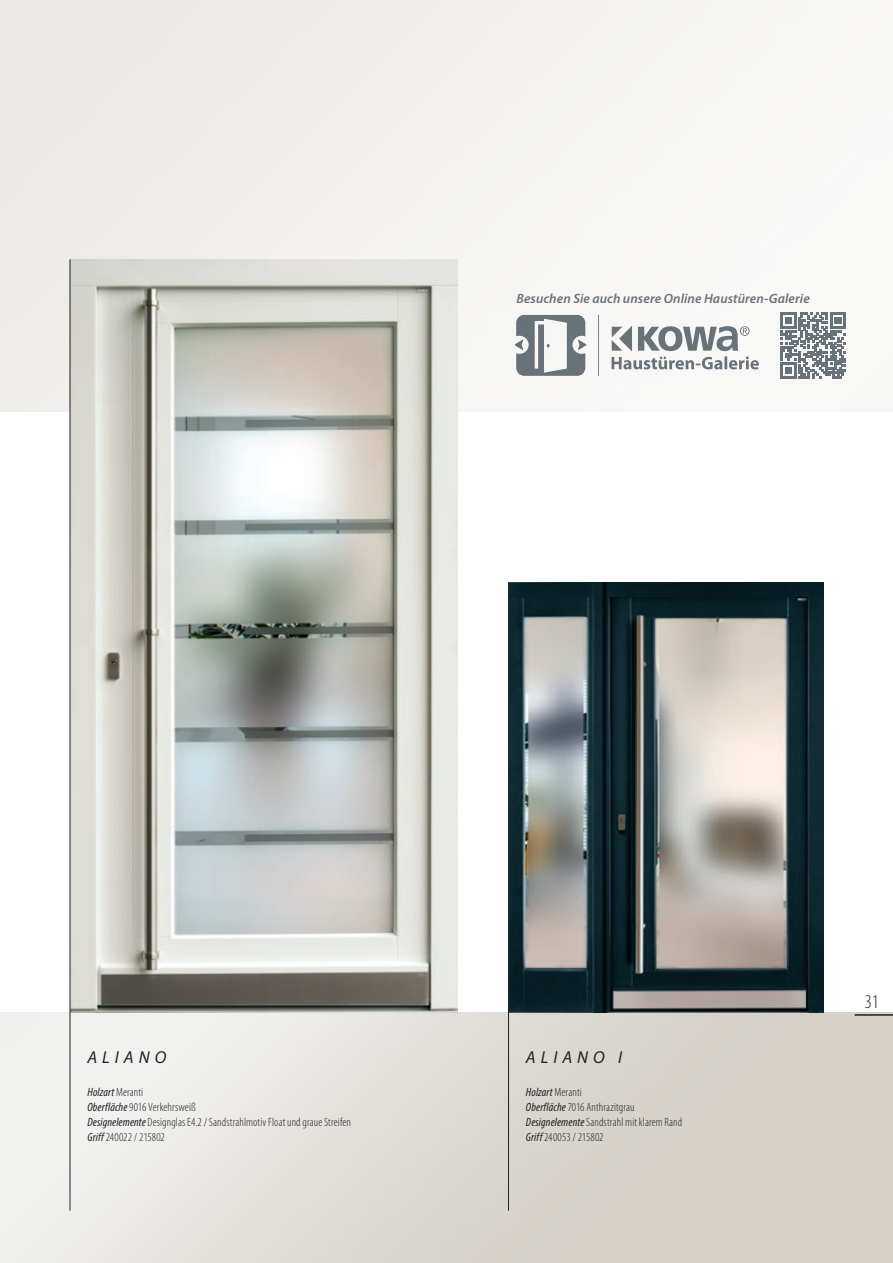
<style>
.page{position:relative;width:893px;height:1263px;background:#fff}
.page>*{position:absolute;margin:0;border:0;box-sizing:border-box;transform-origin:0 0}
.t1{font:300 condensed 19.5px "Myriad Pro";color:#231f20}
.t2{font:italic 17.25px "Myriad Pro";letter-spacing:.29em;color:#231f20}
.t3{font:italic 600 13.5px "Myriad Pro";letter-spacing:.01em;color:#6b767e}
.t4{font:300 condensed 12px "Myriad Pro";letter-spacing:.01em;color:#231f20}
.t5{font:italic condensed 12px "Myriad Pro";letter-spacing:.01em;color:#231f20}
.s1{font-weight:300;font-style:normal}
.s2{font-weight:400;font-style:italic}
</style>
<div class="page">
<img style="left:0;top:0;width:846px;height:412px">
<img style="left:0;top:1012px;width:893px;height:251px">
<img style="left:509px;top:583px;width:314px;height:429px">
<img style="left:71px;top:259px;width:387px;height:753px">
<hr style="left:855px;top:1015px;width:38px;height:1px;background:#231f20">
<hr style="left:70px;top:259px;width:1px;height:952px;background:#231f20">
<hr style="left:508px;top:583px;width:1px;height:628px;background:#231f20">
<svg style="left:515px;top:315px;width:244px;height:61px"></svg>
<svg style="left:780px;top:313px;width:66px;height:65px"></svg>
<p class="t3" style="left:516px;top:290px;width:295px">Besuchen Sie auch unsere Online Haustüren-Galerie</p>
<p class="t2" style="left:87px;top:1047px;width:80px">ALIANO</p>
<p class="t2" style="left:526px;top:1047px;width:98px">ALIANO I</p>
<p class="t5" style="left:87px;top:1084px;width:57px">Holzart <span class="s1">Meranti</span></p>
<p class="t4" style="left:87px;top:1100px;width:110px"><span class="s2">Oberfläche</span> 9016 Verkehrsweiß</p>
<p class="t4" style="left:87px;top:1115px;width:265px"><span class="s2">Designelemente</span> Designglas E4.2 / Sandstrahlmotiv Float und graue Streifen</p>
<p class="t4" style="left:87px;top:1130px;width:79px"><span class="s2">Griff</span> 240022 / 215802</p>
<p class="t5" style="left:526px;top:1084px;width:57px">Holzart <span class="s1">Meranti</span></p>
<p class="t4" style="left:526px;top:1100px;width:110px"><span class="s2">Oberfläche</span> 7016 Anthrazitgrau</p>
<p class="t4" style="left:526px;top:1115px;width:158px"><span class="s2">Designelemente</span> Sandstrahl mit klarem Rand</p>
<p class="t4" style="left:526px;top:1130px;width:79px"><span class="s2">Griff</span> 240053 / 215802</p>
<h1 class="t1" style="left:865px;top:990px;width:16px">31</h1>
</div>
